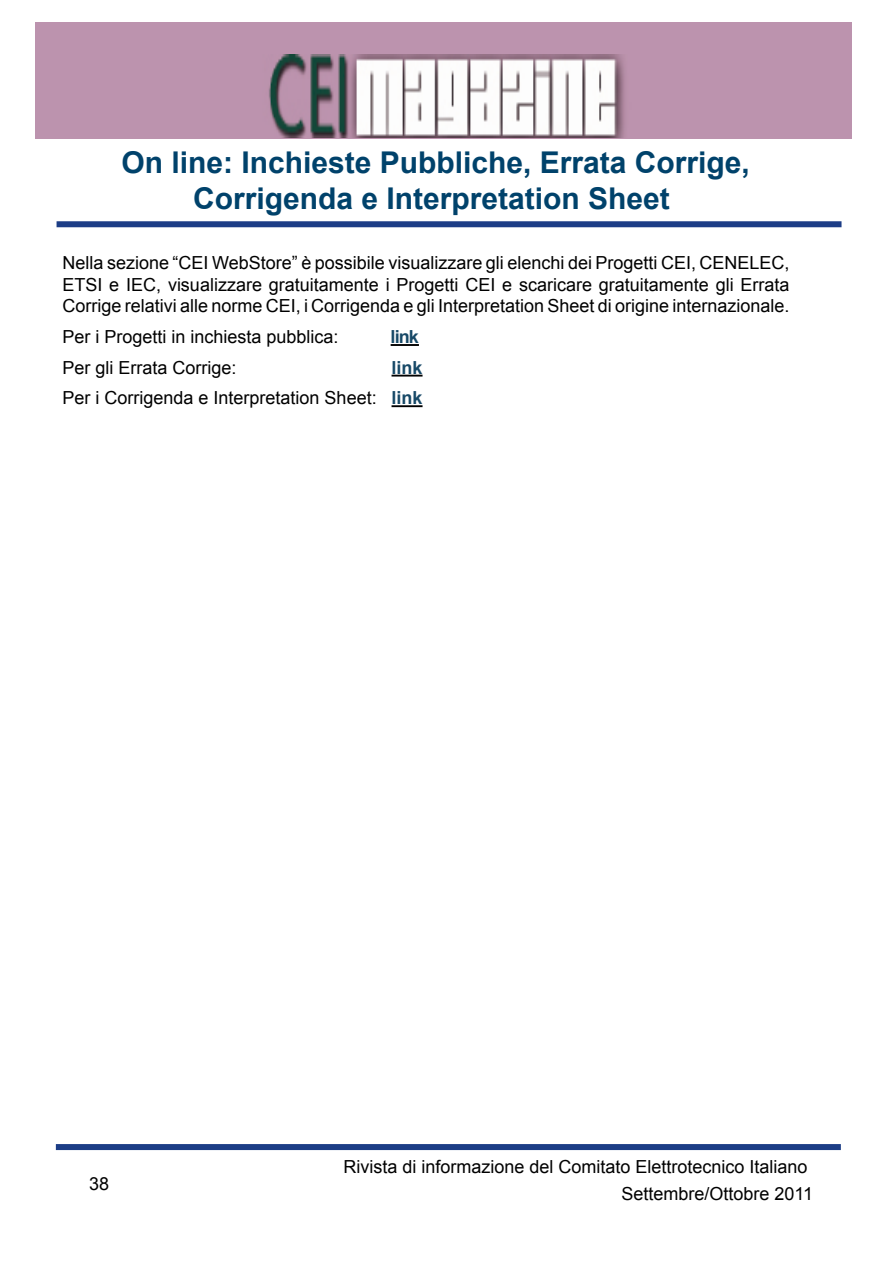
<style>
.page{position:relative;width:893px;height:1263px;background:#fff}
.page>*{position:absolute;margin:0;border:0;box-sizing:border-box;transform-origin:0 0}
.t1{font:700 30px/36px "Arial";color:#00426b;text-align:center}
.t2{font:18px/21.6px "Arial";color:#000;text-align:justify}
.t3{font:700 18px "Arial";color:#174967}
.s1{font-weight:700;color:#174967}
</style>
<div class="page">
<div style="left:36px;top:22px;width:816px;height:117px;background:#bc93ae"></div>
<img style="left:269px;top:54px;width:356px;height:84px">
<div style="left:56px;top:1144px;width:785px;height:6px;background:#1c3d86"></div>
<div style="left:57px;top:221px;width:784px;height:6px;background:#1c3d86"></div>
<hr style="left:391px;top:344px;width:28px;height:2px;background:#000">
<hr style="left:392px;top:375px;width:31px;height:2px;background:#000">
<hr style="left:392px;top:405px;width:31px;height:2px;background:#000">
<h1 class="t1" style="left:121px;top:145px;width:630px">On line: Inchieste Pubbliche, Errata Corrige,<br>Corrigenda e Interpretation Sheet</h1>
<p class="t2" style="left:63px;top:252px;width:729px">Nella sezione “CEI WebStore” è possibile visualizzare gli elenchi dei Progetti CEI, CENELEC, ETSI e IEC, visualizzare gratuitamente i Progetti CEI e scaricare gratuitamente gli Errata Corrige relativi alle norme CEI, i Corrigenda e gli Interpretation Sheet di origine internazionale.</p>
<p class="t2" style="left:63px;top:326px;width:278px">Per i Progetti in inchiesta pubblica:</p>
<p class="t3" style="left:391px;top:325px;width:30px">link</p>
<p class="t2" style="left:63px;top:357px;width:176px">Per gli Errata Corrige:</p>
<p class="t2" style="left:63px;top:352px;width:362px;line-height:30.6px;text-align:right"><span class="s1">link<br></span>Per i Corrigenda e Interpretation Sheet: <span class="s1">link</span></p>
<p class="t2" style="left:89px;top:1173px;width:22px">38</p>
<p class="t2" style="left:343px;top:1156px;width:466px">Rivista di informazione del Comitato Elettrotecnico Italiano</p>
<p class="t2" style="left:621px;top:1183px;width:193px">Settembre/Ottobre 2011</p>
</div>
